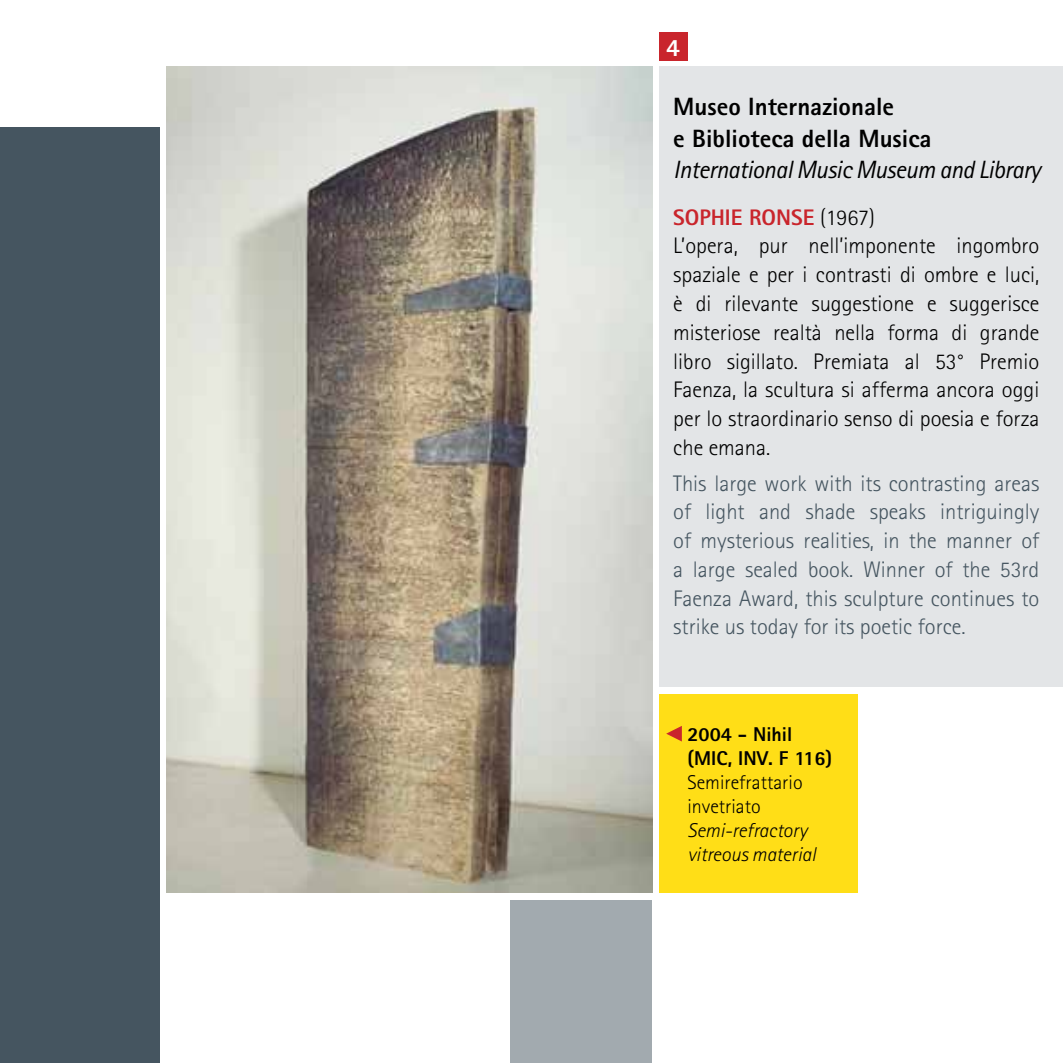
<style>
.page{position:relative;width:1063px;height:1063px;background:#fff}
.page>*{position:absolute;margin:0;border:0;box-sizing:border-box;transform-origin:0 0}
.t1{font:800 25px/31.2px "Rotis Sans Serif";color:#000}
.t2{font:italic 25px "Rotis Sans Serif";letter-spacing:-.02em;color:#000}
.t3{font:800 25px "Rotis Sans Serif";color:#fff}
.t4{font:300 22.5px/28.8px "Rotis Sans Serif";color:#000}
.t5{font:300 22.5px/28.8px "Rotis Sans Serif";color:#455560;text-align:justify}
.t6{font:italic 300 20px/24px "Rotis Sans Serif";color:#000}
.t7{font:300 20px/24px "Rotis Sans Serif";color:#000}
.t8{font:800 20px/24px "Rotis Sans Serif";color:#000}
.s1{font-weight:800;color:#c9252c}
</style>
<div class="page">
<div style="left:659px;top:32px;width:28px;height:28px;background:#c9252c"></div>
<div style="left:0;top:128px;width:159px;height:935px;background:#455560"></div>
<div style="left:659px;top:67px;width:404px;height:620px;background:#e3e5e7"></div>
<img style="left:167px;top:67px;width:485px;height:826px">
<div style="left:659px;top:694px;width:199px;height:199px;background:#ffde17"></div>
<svg style="left:666px;top:726px;width:16px;height:16px"></svg>
<div style="left:510px;top:900px;width:142px;height:163px;background:#a2aaaf"></div>
<p class="t3" style="left:666px;top:32px;width:15px">4</p>
<p class="t1" style="left:673px;top:91px;width:260px">Museo Internazionale<br>e Biblioteca della Musica</p>
<p class="t2" style="left:673px;top:155px;width:369px">International Music Museum and Library</p>
<p class="t4" style="left:673px;top:203px;width:368px"><span class="s1">SOPHIE RONSE</span> (1967)<br>L’opera, pur nell’imponente ingombro spaziale e per i contrasti di ombre e luci, è di rilevante suggestione e suggerisce misteriose realtà nella forma di grande libro sigillato. Premiata al 53° Premio Faenza, la scultura si afferma ancora oggi per lo straordinario senso di poesia e forza che emana.</p>
<p class="t5" style="left:673px;top:469px;width:368px">This large work with its contrasting areas of light and shade speaks intriguingly of mysterious realities, in the manner of a large sealed book. Winner of the 53rd Faenza Award, this sculpture continues to strike us today for its poetic force.</p>
<p class="t8" style="left:687px;top:722px;width:146px">2004 - Nihil (MIC, INV. F 116)</p>
<p class="t7" style="left:687px;top:771px;width:117px">Semirefrattario invetriato</p>
<p class="t6" style="left:687px;top:819px;width:130px">Semi-refractory vitreous material</p>
</div>
